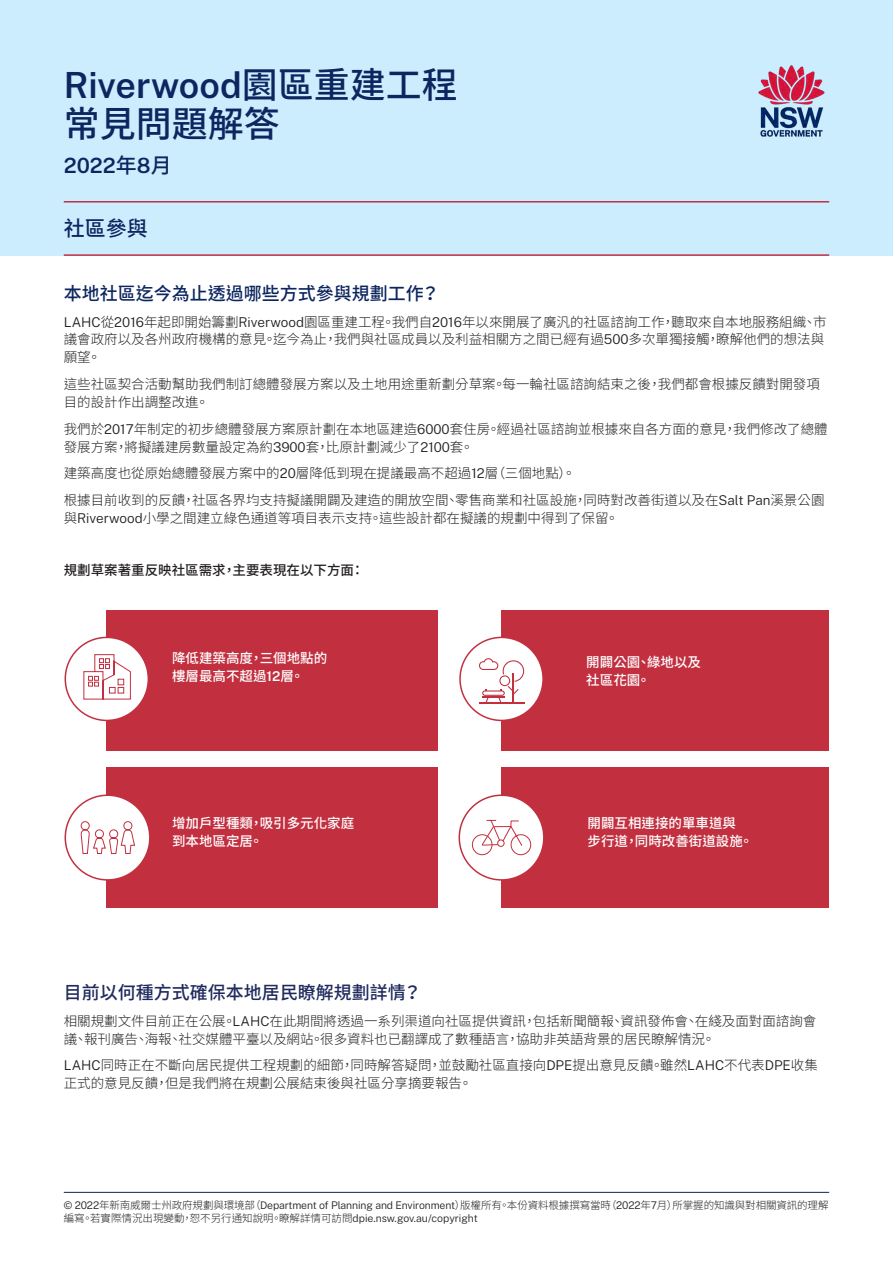
<style>
.page{position:relative;width:893px;height:1263px;background:#fff}
.page>*{position:absolute;margin:0;border:0;box-sizing:border-box;transform-origin:0 0}
.t1{font:600 36px "Public Sans";color:#0d2660}
.t2{font:500 36px "Noto Sans CJ Ktc";color:#0d2660}
.t3{font:600 21px "Public Sans";color:#0d2660}
.P-Big{font:500 21px "Noto Sans CJ Ktc";color:#0d2660}
.Question{font:500 18px "Noto Sans CJ Ktc";color:#0d2660}
.Question-2{font:500 18px "Noto Sans CJ Ktc";color:#202b5e}
.t4{font:300 13.5px/18px "Noto Sans CJ Ktc";color:#231f20}
.t5{font:500 13.5px/18px "Noto Sans CJ Ktc";color:#fff}
.t6{font:500 13.5px "Noto Sans CJ Ktc";color:#231f20}
.t7{font:300 10.5px/13.5px "Noto Sans CJ Ktc";letter-spacing:-.01em;color:#231f20}
.s1{font-family:"Noto Sans CJ Ktc";font-weight:500}
.s2{font-family:"Public Sans"}
.s3{font-family:"Public Sans";font-weight:600}
</style>
<div class="page">
<hr style="left:64px;top:1192px;width:765px;height:1px;background:#0d2660">
<div style="left:107px;top:767px;width:331px;height:141px;background:#c23040"></div>
<div style="left:502px;top:767px;width:327px;height:141px;background:#c23040"></div>
<div style="left:107px;top:610px;width:331px;height:140px;background:#c23040"></div>
<div style="left:502px;top:610px;width:327px;height:140px;background:#c23040"></div>
<div style="left:0;top:0;width:893px;height:255px;background:#ccedfe"></div>
<hr style="left:64px;top:254px;width:765px;height:2px;background:#c23040">
<hr style="left:64px;top:201px;width:765px;height:2px;background:#c23040">
<img style="left:758px;top:65px;width:67px;height:72px">
<div style="left:65px;top:795px;width:85px;height:85px;background:#fff;border-radius:50%"></div>
<div style="left:65px;top:794px;width:86px;height:87px;border:2px solid #c23040;border-radius:50%"></div>
<svg style="left:81px;top:821px;width:54px;height:33px"></svg>
<div style="left:65px;top:637px;width:83px;height:83px;background:#fff;border-radius:50%"></div>
<div style="left:65px;top:637px;width:84px;height:84px;border:2px solid #c23040;border-radius:50%"></div>
<svg style="left:83px;top:654px;width:48px;height:46px"></svg>
<div style="left:460px;top:637px;width:83px;height:83px;background:#fff;border-radius:50%"></div>
<div style="left:459px;top:637px;width:85px;height:84px;border:2px solid #c23040;border-radius:50%"></div>
<svg style="left:479px;top:658px;width:45px;height:45px"></svg>
<div style="left:459px;top:795px;width:85px;height:85px;background:#fff;border-radius:50%"></div>
<div style="left:459px;top:794px;width:86px;height:87px;border:2px solid #c23040;border-radius:50%"></div>
<svg style="left:471px;top:819px;width:61px;height:36px"></svg>
<div style="left:497px;top:839px;width:8px;height:8px;border:1px solid #c23040;border-radius:50%"></div>
<h1 class="t1" style="left:64px;top:61px;width:395px">Riverwood<span class="s1">園區重建工程</span></h1>
<h1 class="t2" style="left:64px;top:103px;width:217px">常見問題解答</h1>
<h1 class="t3" style="left:64px;top:151px;width:109px">2022<span class="s1">年</span>8<span class="s1">月</span></h1>
<p class="P-Big" style="left:64px;top:217px;width:85px">社區參與</p>
<p class="Question" style="left:64px;top:283px;width:377px">本地社區迄今為止透過哪些方式參與規劃工作？</p>
<p class="t4" style="left:64px;top:313px;width:764px"><span class="s2">LAHC</span>從<span class="s2">2016</span>年起即開始籌劃<span class="s2">Riverwood</span>園區重建工程。我們自<span class="s2">2016</span>年以來開展了廣汎的社區諮詢工作，聽取來自本地服務組織、市議會政府以及各州政府機構的意見。迄今為止，我們與社區成員以及利益相關方之間已經有過<span class="s2">500</span>多次單獨接觸，瞭解他們的想法與願望。</p>
<p class="t4" style="left:64px;top:375px;width:758px">這些社區契合活動幫助我們制訂總體發展方案以及土地用途重新劃分草案。每一輪社區諮詢結束之後，我們都會根據反饋對開發項目的設計作出調整改進。</p>
<p class="t4" style="left:64px;top:420px;width:765px">我們於<span class="s2">2017</span>年制定的初步總體發展方案原計劃在本地區建造<span class="s2">6000</span>套住房。經過社區諮詢並根據來自各方面的意見，我們修改了總體發展方案，將擬議建房數量設定為約<span class="s2">3900</span>套，比原計劃減少了<span class="s2">2100</span>套。</p>
<p class="t4" style="left:64px;top:464px;width:513px">建築高度也從原始總體發展方案中的<span class="s2">20</span>層降低到現在提議最高不超過<span class="s2">12</span>層（三個地點）。</p>
<p class="t4" style="left:64px;top:491px;width:762px">根據目前收到的反饋，社區各界均支持擬議開闢及建造的開放空間、零售商業和社區設施，同時對改善街道以及在<span class="s2">Salt Pan</span>溪景公園與<span class="s2">Riverwood</span>小學之間建立綠色通道等項目表示支持。這些設計都在擬議的規劃中得到了保留。</p>
<p class="t6" style="left:64px;top:562px;width:302px">規劃草案著重反映社區需求，主要表現在以下方面：</p>
<p class="t5" style="left:172px;top:649px;width:157px">降低建築高度，三個地點的樓層最高不超過<span class="s3">12</span>層。</p>
<p class="t5" style="left:586px;top:654px;width:116px">開闢公園、綠地以及社區花園。</p>
<p class="t5" style="left:172px;top:815px;width:184px">增加戶型種類，吸引多元化家庭到本地區定居。</p>
<p class="t5" style="left:588px;top:815px;width:167px">開闢互相連接的單車道與步行道，同時改善街道設施。</p>
<p class="Question-2" style="left:64px;top:982px;width:359px">目前以何種方式確保本地居民瞭解規劃詳情？</p>
<p class="t4" style="left:64px;top:1012px;width:754px">相關規劃文件目前正在公展。<span class="s2">LAHC</span>在此期間將透過一系列渠道向社區提供資訊，包括新聞簡報、資訊發佈會、在綫及面對面諮詢會議、報刊廣告、海報、社交媒體平臺以及網站。很多資料也已翻譯成了數種語言，協助非英語背景的居民瞭解情況。</p>
<p class="t4" style="left:64px;top:1056px;width:756px"><span class="s2">LAHC</span>同時正在不斷向居民提供工程規劃的細節，同時解答疑問，並鼓勵社區直接向<span class="s2">DPE</span>提出意見反饋。雖然<span class="s2">LAHC</span>不代表<span class="s2">DPE</span>收集正式的意見反饋，但是我們將在規劃公展結束後與社區分享摘要報告。</p>
<p class="t7" style="left:64px;top:1198px;width:766px"><span class="s2">© 2022</span>年新南威爾士州政府規劃與環境部（<span class="s2">Department of Planning and Environment</span>）版權所有。本份資料根據撰寫當時（<span class="s2">2022</span>年<span class="s2">7</span>月）所掌握的知識與對相關資訊的理解編寫。若實際情況出現變動，恕不另行通知說明。瞭解詳情可訪問<span class="s2">dpie.nsw.gov.au/copyright</span></p>
</div>
